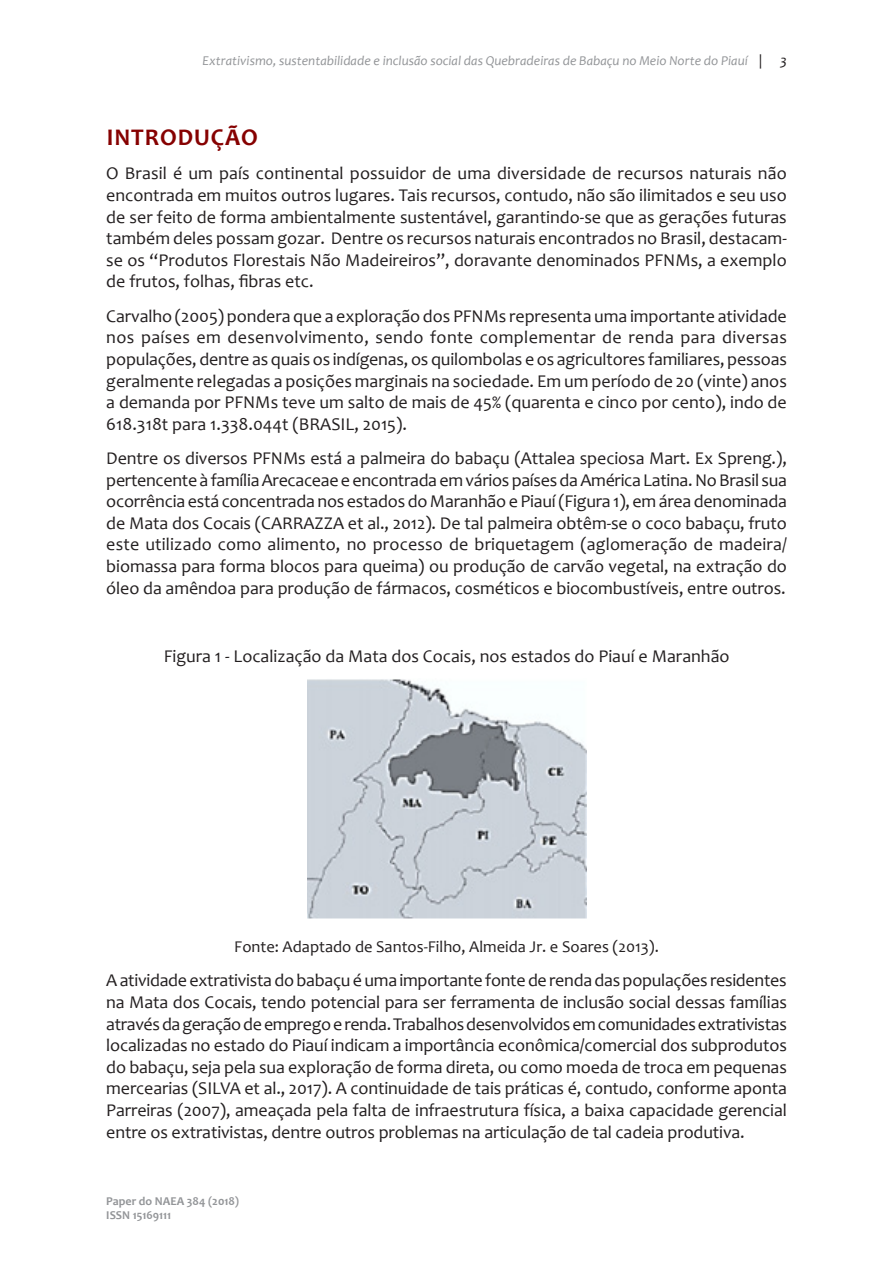
<style>
.page{position:relative;width:893px;height:1263px;background:#fff}
.page>*{position:absolute;margin:0;border:0;box-sizing:border-box;transform-origin:0 0}
.topico{font:700 24px "Candara";letter-spacing:.04em;color:#860101}
.paragrafo{font:18px/21.6px "Candara";color:#231f20;text-align:justify}
.paragrafo-2{font:16.5px "Candara";color:#231f20}
.t1{font:italic 13.5px "Candara";color:#939598}
.t2{font:700 12px/14.4px "Candara";color:#939598}
.s1{font-size:14.25px;color:#231f20}
</style>
<div class="page">
<img style="left:307px;top:679px;width:279px;height:240px">
<p class="t1" style="left:203px;top:53px;width:586px">Extrativismo, sustentabilidade e inclusão social das Quebradeiras de Babaçu no Meio Norte do Piauí <span class="s1">| 3</span></p>
<p class="topico" style="left:107px;top:122px;width:153px">INTRODUÇÃO</p>
<p class="paragrafo" style="left:106px;top:163px;width:682px">O Brasil é um país continental possuidor de uma diversidade de recursos naturais não encontrada em muitos outros lugares. Tais recursos, contudo, não são ilimitados e seu uso de ser feito de forma ambientalmente sustentável, garantindo-se que as gerações futuras também deles possam gozar. Dentre os recursos naturais encontrados no Brasil, destacam&shy;se os “Produtos Florestais Não Madeireiros”, doravante denominados PFNMs, a exemplo de frutos, folhas, fibras etc.</p>
<p class="paragrafo" style="left:106px;top:305px;width:682px">Carvalho (2005) pondera que a exploração dos PFNMs representa uma importante atividade nos países em desenvolvimento, sendo fonte complementar de renda para diversas populações, dentre as quais os indígenas, os quilombolas e os agricultores familiares, pessoas geralmente relegadas a posições marginais na sociedade. Em um período de 20 (vinte) anos a demanda por PFNMs teve um salto de mais de 45% (quarenta e cinco por cento), indo de 618.318t para 1.338.044t (BRASIL, 2015).</p>
<p class="paragrafo" style="left:106px;top:447px;width:682px">Dentre os diversos PFNMs está a palmeira do babaçu (Attalea speciosa Mart. Ex Spreng.), pertencente à família Arecaceae e encontrada em vários países da América Latina. No Brasil sua ocorrência está concentrada nos estados do Maranhão e Piauí (Figura 1), em área denominada de Mata dos Cocais (CARRAZZA et al., 2012). De tal palmeira obtêm-se o coco babaçu, fruto este utilizado como alimento, no processo de briquetagem (aglomeração de madeira/ biomassa para forma blocos para queima) ou produção de carvão vegetal, na extração do óleo da amêndoa para produção de fármacos, cosméticos e biocombustíveis, entre outros.</p>
<p class="paragrafo" style="left:164px;top:646px;width:567px">Figura 1 - Localização da Mata dos Cocais, nos estados do Piauí e Maranhão</p>
<p class="paragrafo-2" style="left:234px;top:936px;width:426px">Fonte: Adaptado de Santos-Filho, Almeida Jr. e Soares (2013).</p>
<p class="paragrafo" style="left:106px;top:970px;width:682px">A atividade extrativista do babaçu é uma importante fonte de renda das populações residentes na Mata dos Cocais, tendo potencial para ser ferramenta de inclusão social dessas famílias através da geração de emprego e renda. Trabalhos desenvolvidos em comunidades extrativistas localizadas no estado do Piauí indicam a importância econômica/comercial dos subprodutos do babaçu, seja pela sua exploração de forma direta, ou como moeda de troca em pequenas mercearias (SILVA et al., 2017). A continuidade de tais práticas é, contudo, conforme aponta Parreiras (2007), ameaçada pela falta de infraestrutura física, a baixa capacidade gerencial entre os extrativistas, dentre outros problemas na articulação de tal cadeia produtiva.</p>
<p class="t2" style="left:106px;top:1193px;width:134px">Paper do NAEA 384 (2018)<br>ISSN 15169111</p>
</div>
